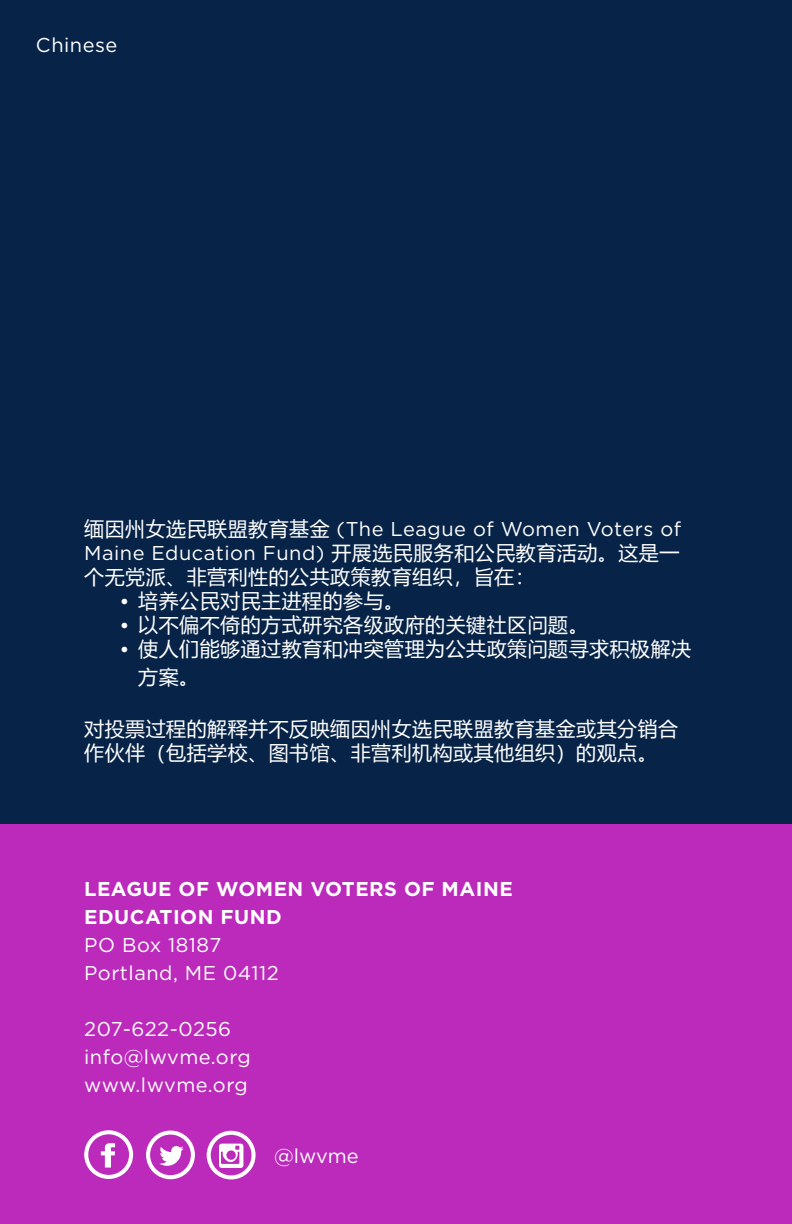
<style>
.page{position:relative;width:792px;height:1224px;background:#fff}
.page>*{position:absolute;margin:0;border:0;box-sizing:border-box;transform-origin:0 0}
.t1{font:20px/28px "Gotham";letter-spacing:.025em;color:#fff}
.t2{font:20px/28px "Microsoft Ya Hei";letter-spacing:.025em;color:#fff}
.t3{font:700 20px/28px "Gotham";letter-spacing:.025em;color:#fff}
.s1{font-family:"Microsoft Ya Hei"}
</style>
<div class="page">
<div style="left:0;top:823px;width:792px;height:401px;background:#bb2abb"></div>
<svg style="left:84px;top:1130px;width:49px;height:49px"></svg>
<svg style="left:207px;top:1131px;width:49px;height:49px"></svg>
<svg style="left:146px;top:1131px;width:49px;height:48px"></svg>
<div style="left:0;top:0;width:792px;height:823px;background:#072448"></div>
<p class="t1" style="left:36px;top:31px;width:83px">Chinese</p>
<p class="t1" style="left:84px;top:517px;width:598px;line-height:24px"><span class="s1">缅因州女选民联盟教育基金</span> (The League of Women Voters of<br>Maine Education Fund) <span class="s1">开展选民服务和公民教育活动。这是一</span></p>
<p class="t2" style="left:84px;top:563px;width:452px">个无党派、非营利性的公共政策教育组织，旨在：</p>
<p class="t2" style="left:120px;top:587px;width:286px">• 培养公民对民主进程的参与。</p>
<p class="t2" style="left:120px;top:611px;width:470px">• 以不偏不倚的方式研究各级政府的关键社区问题。</p>
<p class="t2" style="left:138px;top:635px;width:554px;text-indent:-18px">• 使人们能够通过教育和冲突管理为公共政策问题寻求积极解决方案。</p>
<p class="t2" style="left:84px;top:717px;width:595px;line-height:24px">对投票过程的解释并不反映缅因州女选民联盟教育基金或其分销合作伙伴（包括学校、图书馆、非营利机构或其他组织）的观点。</p>
<p class="t3" style="left:84px;top:875px;width:430px">LEAGUE OF WOMEN VOTERS OF MAINE<br>EDUCATION FUND</p>
<p class="t1" style="left:84px;top:931px;width:196px">PO Box 18187<br>Portland, ME 04112</p>
<p class="t1" style="left:84px;top:1015px;width:168px">207-622-0256 info@lwvme.org www.lwvme.org</p>
<p class="t1" style="left:274px;top:1142px;width:86px">@lwvme</p>
</div>
